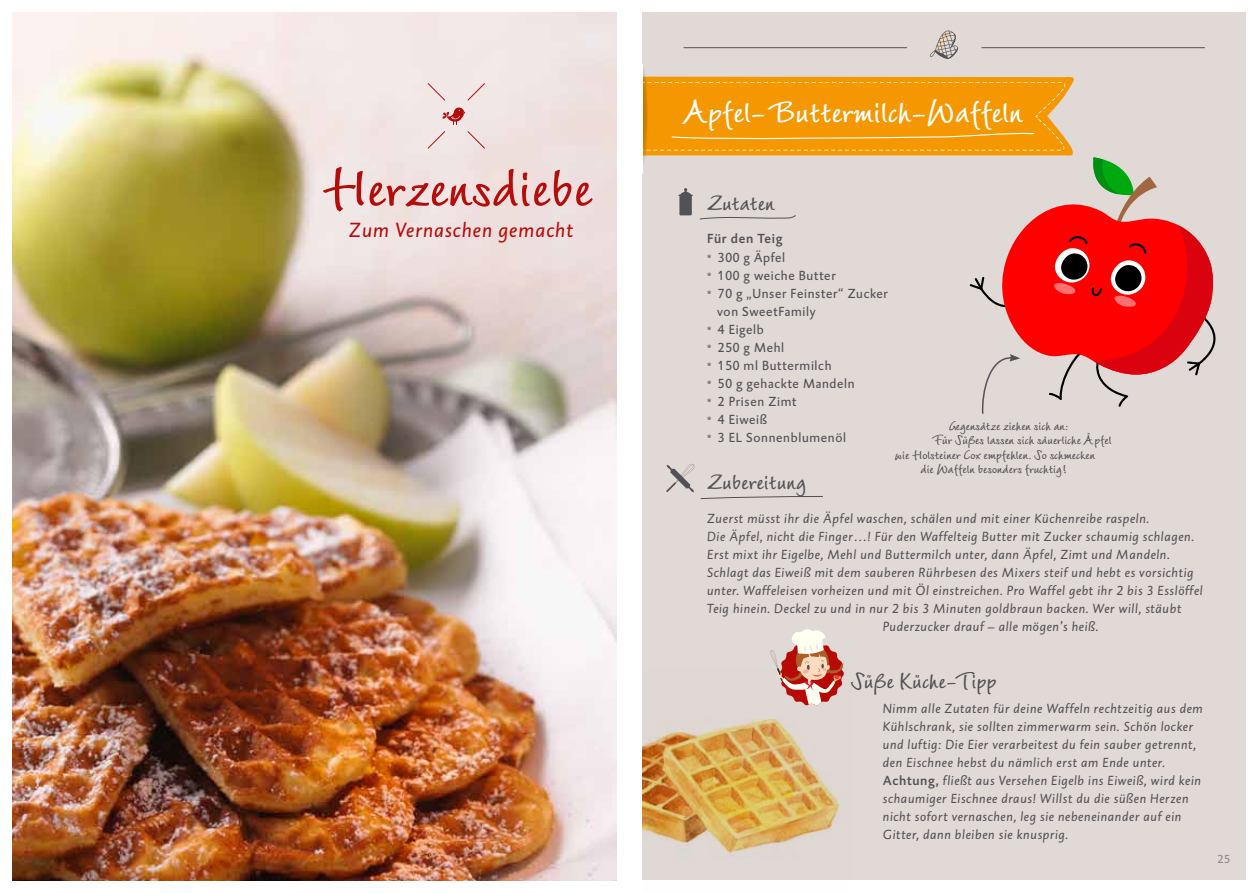
<style>
.page{position:relative;width:1259px;height:893px;background:#fff}
.page>*{position:absolute;margin:0;border:0;box-sizing:border-box;transform-origin:0 0}
.t1{font:700 52.5px "NZ Wiesbaden";color:#b50d09}
.t2{font:700 30px "NZ Wiesbaden";color:#fff}
.t3{font:700 21px "NZ Wiesbaden";color:#525256}
.t4{font:italic 21px "DTL Caspari TOT";letter-spacing:.05em;color:#b50d09}
.t5{font:italic 13.5px/18px "DTL Caspari TOT";letter-spacing:.05em;color:#525256}
.t6{font:13.5px "DTL Caspari TOT";letter-spacing:.05em;color:#525256}
.t7{font:500 13.5px/19.5px "DTL Caspari TOT";letter-spacing:.05em;color:#525256}
.t8{font:700 12px "NZ Wiesbaden";color:#525256}
.t9{font:12px "DTL Caspari TOT";color:#8e8c8f}
.s1{font-weight:400;font-size:10.5px}
.s2{font-weight:400}
.s3{font-size:10.5px}
.s4{font-weight:500;font-style:normal}
</style>
<div class="page">
<div style="left:642px;top:13px;width:604px;height:867px;background:#e1d9d6"></div>
<img style="left:13px;top:13px;width:604px;height:867px">
<hr style="left:684px;top:47px;width:222px;height:1px;background:#525256">
<hr style="left:982px;top:47px;width:222px;height:1px;background:#525256">
<svg style="left:666px;top:464px;width:28px;height:28px"></svg>
<svg style="left:666px;top:482px;width:10px;height:10px"></svg>
<svg style="left:700px;top:496px;width:123px;height:3px"></svg>
<img style="left:642px;top:66px;width:3px;height:9px">
<svg style="left:427px;top:82px;width:19px;height:19px"></svg>
<svg style="left:466px;top:82px;width:20px;height:19px"></svg>
<img style="left:642px;top:705px;width:206px;height:151px">
<svg style="left:642px;top:75px;width:574px;height:339px"></svg>
<svg style="left:427px;top:108px;width:59px;height:42px"></svg>
<svg style="left:930px;top:30px;width:28px;height:29px"></svg>
<svg style="left:770px;top:629px;width:74px;height:76px"></svg>
<h1 class="t1" style="left:322px;top:157px;width:271px">Herzensdiebe</h1>
<h3 class="t4" style="left:349px;top:217px;width:226px">Zum Vernaschen gemacht</h3>
<h2 class="t2" style="left:683px;top:94px;width:341px">Apfel-Buttermilch-Waffeln</h2>
<h3 class="t3" style="left:707px;top:191px;width:69px">Zutaten</h3>
<p class="t7" style="left:707px;top:228px;width:80px">Für den Teig <span class="s1">*</span> <span class="s2">300 g Äpfel</span></p>
<p class="t6" style="left:707px;top:267px;width:130px"><span class="s3">*</span> 100 g weiche Butter</p>
<p class="t6" style="left:707px;top:285px;width:182px"><span class="s3">*</span> 70 g „Unser Feinster“ Zucker</p>
<p class="t6" style="left:717px;top:303px;width:100px">von SweetFamily</p>
<p class="t6" style="left:707px;top:321px;width:58px"><span class="s3">*</span> 4 Eigelb</p>
<p class="t6" style="left:707px;top:339px;width:79px"><span class="s3">*</span> 250 g Mehl</p>
<p class="t6" style="left:707px;top:357px;width:126px"><span class="s3">*</span> 150 ml Buttermilch</p>
<p class="t6" style="left:707px;top:375px;width:149px"><span class="s3">*</span> 50 g gehackte Mandeln</p>
<p class="t6" style="left:707px;top:393px;width:91px"><span class="s3">*</span> 2 Prisen Zimt</p>
<p class="t6" style="left:707px;top:411px;width:62px"><span class="s3">*</span> 4 Eiweiß</p>
<p class="t6" style="left:707px;top:429px;width:140px"><span class="s3">*</span> 3 EL Sonnenblumenöl</p>
<p class="t8" style="left:949px;top:419px;width:122px">Gegensätze ziehen sich an:</p>
<p class="t8" style="left:932px;top:433px;width:181px">Für Süßes lassen sich säuerliche Äpfel</p>
<p class="t8" style="left:895px;top:447px;width:202px">wie Holsteiner Cox empfehlen. So schmecken</p>
<p class="t8" style="left:920px;top:462px;width:148px">die Waffeln besonders fruchtig!</p>
<h3 class="t3" style="left:707px;top:469px;width:101px">Zubereitung</h3>
<p class="t5" style="left:707px;top:509px;width:443px">Zuerst müsst ihr die Äpfel waschen, schälen und mit einer Küchenreibe raspeln.</p>
<p class="t5" style="left:707px;top:527px;width:488px">Die Äpfel, nicht die Finger…! Für den Waffelteig Butter mit Zucker schaumig schlagen.</p>
<p class="t5" style="left:707px;top:545px;width:464px">Erst mixt ihr Eigelbe, Mehl und Buttermilch unter, dann Äpfel, Zimt und Mandeln.</p>
<p class="t5" style="left:707px;top:563px;width:488px">Schlagt das Eiweiß mit dem sauberen Rührbesen des Mixers steif und hebt es vorsichtig</p>
<p class="t5" style="left:707px;top:581px;width:497px">unter. Waffeleisen vorheizen und mit Öl einstreichen. Pro Waffel gebt ihr 2 bis 3 Esslöffel</p>
<p class="t5" style="left:707px;top:599px;width:476px">Teig hinein. Deckel zu und in nur 2 bis 3 Minuten goldbraun backen. Wer will, stäubt</p>
<p class="t5" style="left:882px;top:617px;width:217px">Puderzucker drauf – alle mögen’s heiß.</p>
<h3 class="t3" style="left:851px;top:668px;width:147px">Süße Küche-Tipp</h3>
<p class="t5" style="left:883px;top:700px;width:321px">Nimm alle Zutaten für deine Waffeln rechtzeitig aus dem Kühlschrank, sie sollten zimmerwarm sein. Schön locker und luftig: Die Eier verarbeitest du fein sauber getrennt, den Eischnee hebst du nämlich erst am Ende unter.<br><span class="s4">Achtung,</span> fließt aus Versehen Eigelb ins Eiweiß, wird kein schaumiger Eischnee draus! Willst du die süßen Herzen nicht sofort vernaschen, leg sie nebeneinander auf ein Gitter, dann bleiben sie knusprig.</p>
<p class="t9" style="left:1217px;top:852px;width:14px">25</p>
</div>
